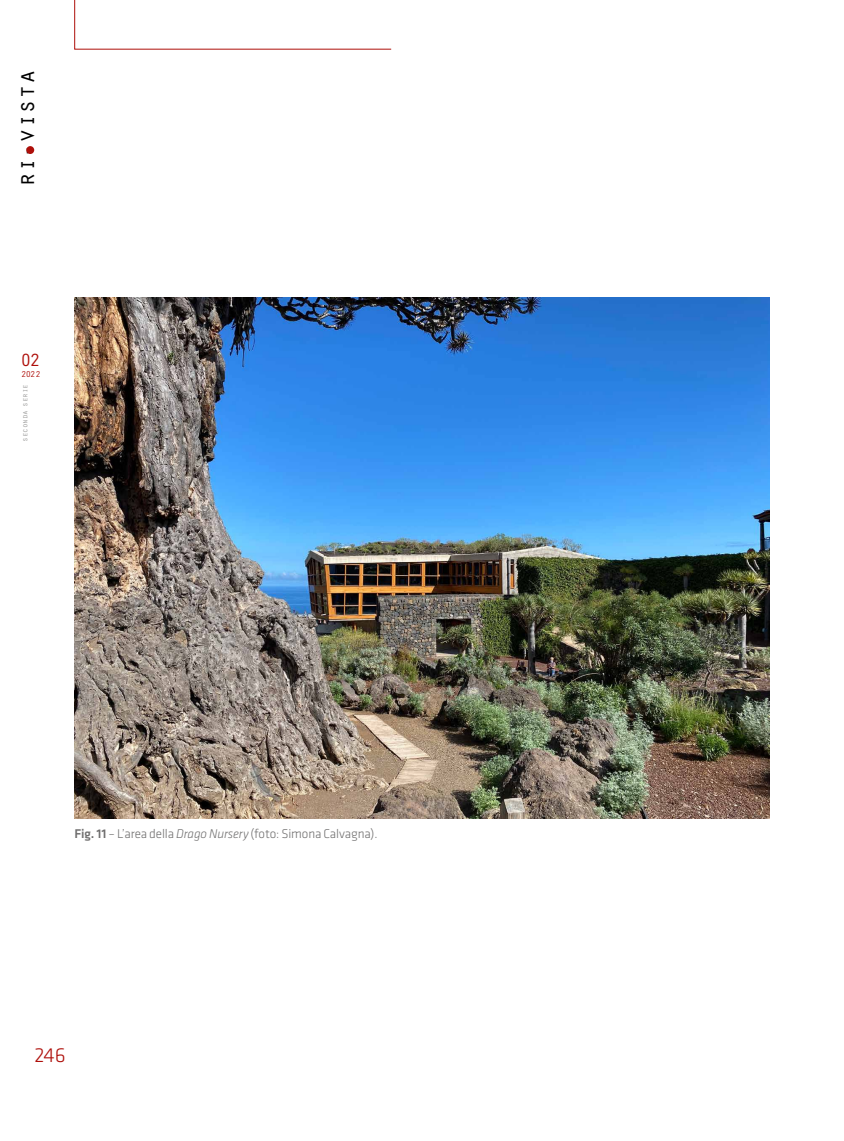
<style>
.page{position:relative;width:844px;height:1141px;background:#fff}
.page>*{position:absolute;margin:0;border:0;box-sizing:border-box;transform-origin:0 0}
.t1{font:24.5px "Orator Std";color:#000}
.t2{font:300 21px "Klavika";color:#ae0f0a}
.t3{font:18.38px "Orator Std";color:#ae0f0a}
.t4{font:300 13.12px "Klavika";letter-spacing:-.01em;color:#706f6f}
.t5{font:8.75px "Orator Std";color:#ae0f0a}
.t6{font:7.88px "Orator Std";letter-spacing:-.025em;color:#9d9d9c}
.s1{font-weight:500}
.s2{font-style:italic}
</style>
<div class="page">
<svg style="left:74px;top:0;width:317px;height:50px"></svg>
<div style="left:26px;top:146px;width:8px;height:8px;background:#ae0f0a;border-radius:50%"></div>
<img style="left:74px;top:298px;width:695px;height:521px">
<h1 class="t1" style="left:9px;top:187px;width:119px;rotate:-90deg">ri-vista</h1>
<h3 class="t3" style="left:20px;top:347px;width:22px">02</h3>
<p class="t5" style="left:21px;top:368px;width:21px">2022</p>
<p class="t6" style="left:19px;top:442px;width:59px;rotate:-90deg">seconda serie</p>
<p class="t4" style="left:74px;top:827px;width:304px"><span class="s1">Fig. 11</span> – L’area della <span class="s2">Drago Nursery</span> (foto: Simona Calvagna).</p>
<h2 class="t2" style="left:34px;top:1044px;width:33px">246</h2>
</div>
